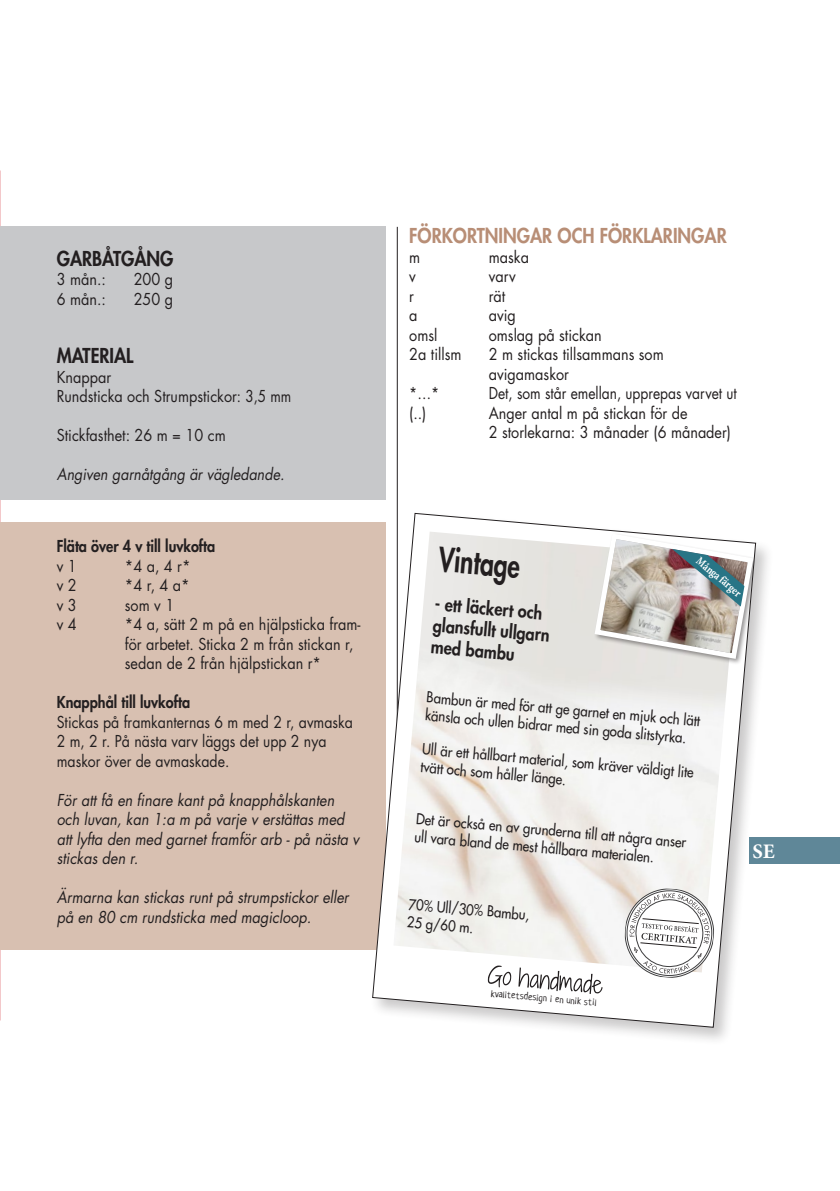
<style>
.page{position:relative;width:840px;height:1191px;background:#fff}
.page>*{position:absolute;margin:0;border:0;box-sizing:border-box;transform-origin:0 0}
.t1{font:800 32.6px "Futura Std";color:#231f20;scale:.75 1}
.t2{font:700 20.6px "Minion Pro";color:#fff}
.t3{font:800 20px "Futura Std";color:#b88e76;scale:.9 1}
.t4{font:800 20px "Futura Std";color:#231f20;scale:.9 1}
.t5{font:800 18px/21.4px "Futura Std";color:#231f20;scale:.9 1}
.t6{font:16px/19.6px "Futura Std";color:#231f20;scale:.9 1}
.t7{font:italic 16px/19.6px "Futura Std";color:#231f20;scale:.9 1}
.t8{font:16px/19.6px "Futura Std";color:#231f20;scale:.88 1}
.t9{font:800 16px "Futura Std";color:#231f20;scale:.9 1}
.t10{font:16px "Futura Std";color:#231f20;scale:.86 1}
.t11{font:italic 16px "Futura Std";color:#231f20;scale:.89 1}
.t12{font:500 14.6px/18px "Futura Std";color:#231f20;scale:.9 1}
.t13{font:700 11.8px "Minion Pro";color:#fff;scale:.85 1}
.t14{font:9.8px "Neucha";color:#231f20}
</style>
<div class="page">
<hr style="left:397px;top:227px;width:1px;height:737px;background:#231f20">
<img style="left:0;top:170px;width:1px;height:850px">
<div style="left:748px;top:837px;width:91px;height:27px;background:#5f8798"></div>
<div style="left:0;top:226px;width:385px;height:274px;background:#c7c8ca"></div>
<div style="left:0;top:523px;width:385px;height:427px;background:#d8c0b1"></div>
<div style="left:370px;top:511px;width:404px;height:535px;background:#231f20;opacity:.24"></div>
<svg style="left:372px;top:513px;width:383px;height:514px"></svg>
<p class="t4" style="left:57px;top:246px;width:131px">GARBÅTGÅNG</p>
<p class="t6" style="left:57px;top:270px;width:56px">3 mån.:</p>
<p class="t6" style="left:134px;top:270px;width:45px">200 g</p>
<p class="t6" style="left:57px;top:289px;width:56px">6 mån.:</p>
<p class="t6" style="left:134px;top:289px;width:45px">250 g</p>
<p class="t4" style="left:57px;top:343px;width:87px">MATERIAL</p>
<p class="t6" style="left:57px;top:367px;width:262px">Knappar<br>Rundsticka och Strumpstickor: 3,5 mm</p>
<p class="t6" style="left:57px;top:426px;width:189px">Stickfasthet: 26 m = 10 cm</p>
<p class="t11" style="left:57px;top:464px;width:257px">Angiven garnåtgång är vägledande.</p>
<p class="t9" style="left:57px;top:536px;width:178px">Fläta över 4 v till luvkofta</p>
<p class="t6" style="left:57px;top:556px;width:24px">v 1</p>
<p class="t6" style="left:125px;top:556px;width:74px">*4 a, 4 r*</p>
<p class="t6" style="left:57px;top:576px;width:24px">v 2</p>
<p class="t6" style="left:125px;top:576px;width:74px">*4 r, 4 a*</p>
<p class="t6" style="left:57px;top:595px;width:24px">v 3</p>
<p class="t6" style="left:125px;top:595px;width:56px">som v 1</p>
<p class="t6" style="left:57px;top:615px;width:24px">v 4</p>
<p class="t6" style="left:125px;top:615px;width:263px">*4 a, sätt 2 m på en hjälpsticka fram&shy;för arbetet. Sticka 2 m från stickan r, sedan de 2 från hjälpstickan r*</p>
<p class="t9" style="left:57px;top:692px;width:150px">Knapphål till luvkofta</p>
<p class="t8" style="left:57px;top:712px;width:338px">Stickas på framkanternas 6 m med 2 r, avmaska<br>2 m, 2 r. På nästa varv läggs det upp 2 nya maskor över de avmaskade.</p>
<p class="t7" style="left:57px;top:790px;width:337px">För att få en finare kant på knapphålskanten och luvan, kan 1:a m på varje v erstättas med att lyfta den med garnet framför arb - på nästa v stickas den r.</p>
<p class="t7" style="left:57px;top:888px;width:326px">Ärmarna kan stickas runt på strumpstickor eller på en 80 cm rundsticka med magicloop.</p>
<p class="t3" style="left:409px;top:223px;width:354px">FÖRKORTNINGAR OCH FÖRKLARINGAR</p>
<p class="t6" style="left:409px;top:247px;width:14px">m</p>
<p class="t6" style="left:488px;top:247px;width:46px">maska</p>
<p class="t6" style="left:409px;top:266px;width:9px">v</p>
<p class="t6" style="left:488px;top:266px;width:32px">varv</p>
<p class="t6" style="left:409px;top:286px;width:7px">r</p>
<p class="t6" style="left:488px;top:286px;width:20px">rät</p>
<p class="t6" style="left:409px;top:305px;width:11px">a</p>
<p class="t6" style="left:488px;top:305px;width:32px">avig</p>
<p class="t6" style="left:409px;top:325px;width:33px">omsl</p>
<p class="t6" style="left:488px;top:325px;width:127px">omslag på stickan</p>
<p class="t6" style="left:409px;top:344px;width:59px">2a tillsm</p>
<p class="t6" style="left:488px;top:344px;width:196px">2 m stickas tillsammans som avigamaskor</p>
<p class="t10" style="left:409px;top:383px;width:36px">*…*</p>
<p class="t10" style="left:488px;top:383px;width:290px">Det, som står emellan, upprepas varvet ut</p>
<p class="t6" style="left:409px;top:403px;width:21px">(..)</p>
<p class="t6" style="left:488px;top:403px;width:270px">Anger antal m på stickan för de<br>2 storlekarna: 3 månader (6 månader)</p>
<h1 class="t1" style="left:440px;top:538px;width:110px;rotate:5deg">Vintage</h1>
<p class="t5" style="left:435px;top:593px;width:131px;rotate:5deg">- ett läckert och glansfullt ullgarn med bambu</p>
<p class="t12" style="left:427px;top:688px;width:306px;rotate:5deg">Bambun är med för att ge garnet en mjuk och lätt känsla och ullen bidrar med sin goda slitstyrka.</p>
<p class="t12" style="left:423px;top:740px;width:304px;rotate:5deg">Ull är ett hållbart material, som kräver väldigt lite tvätt och som håller länge.</p>
<p class="t12" style="left:416px;top:809px;width:302px;rotate:5deg">Det är också en av grunderna till att några anser ull vara bland de mest hållbara materialen.</p>
<p class="t12" style="left:409px;top:895px;width:136px;rotate:5deg">70% Ull/30% Bambu,<br>25 g/60 m.</p>
<p class="t13" style="left:703px;top:553px;width:66px;rotate:40deg">Många färger</p>
<p class="t2" style="left:752px;top:837px;width:24px">SE</p>
<p class="t14" style="left:491px;top:987px;width:107px;rotate:5deg">kvalitetsdesign i en unik stil</p>
</div>
